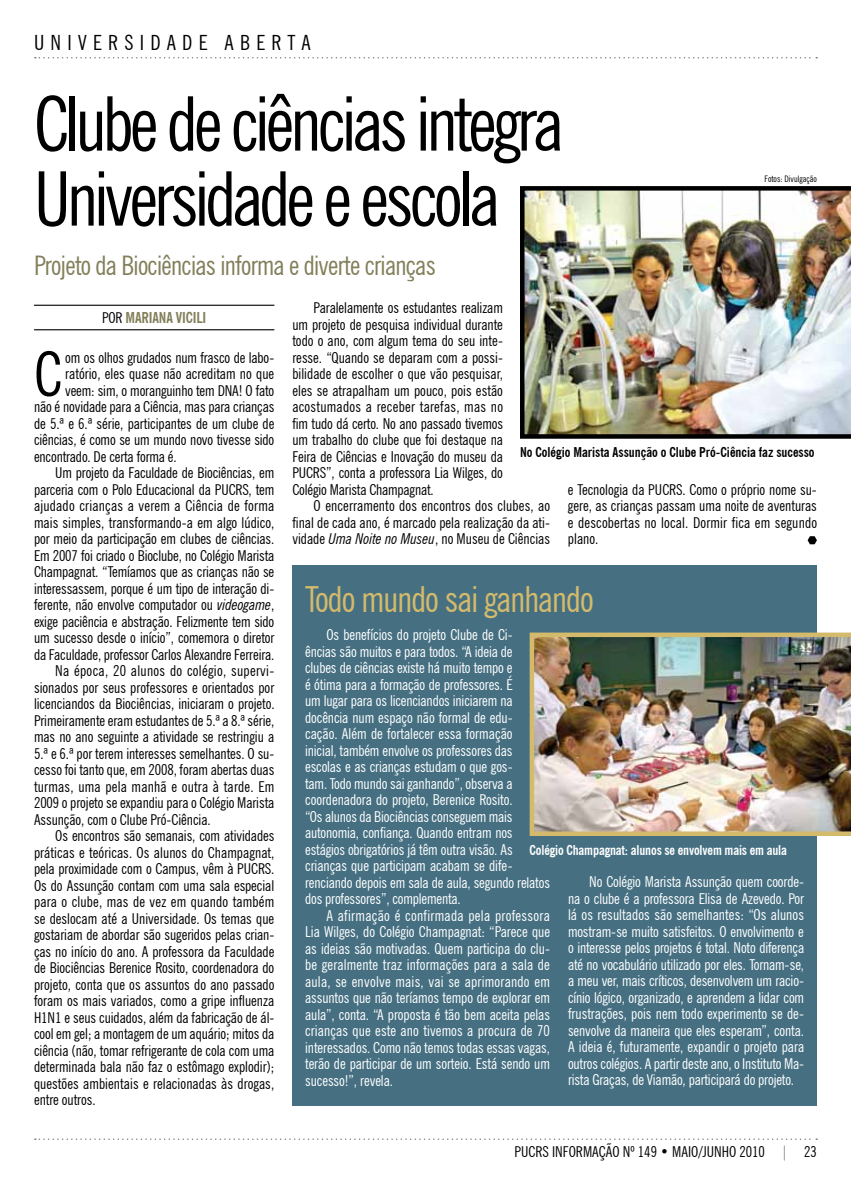
<style>
.page{position:relative;width:851px;height:1191px;background:#fff}
.page>*{position:absolute;margin:0;border:0;box-sizing:border-box;transform-origin:0 0}
.t1{font:condensed 75px/75px "News Gothic BT";letter-spacing:-.05em;color:#000}
.t2{font:condensed 60.6px "News Gothic BT";color:#000}
.t3{font:condensed 36px "News Gothic BT";letter-spacing:-.025em;color:#d4ba6b}
.t4{font:condensed 27px "News Gothic BT";letter-spacing:-.025em;color:#827f5a}
.t5{font:condensed 21px "News Gothic BT";color:#000}
.t6{font:condensed 15px/16.5px "News Gothic BT";letter-spacing:-.005em;color:#000;text-align:justify}
.t7{font:condensed 15px/16.5px "News Gothic BT";letter-spacing:-.01em;color:#fff;text-align:justify}
.t8{font:condensed 15px "News Gothic BT";letter-spacing:.015em;color:#000}
.t9{font:condensed 15px "News Gothic BT";letter-spacing:.02em;color:#000}
.t10{font:700 condensed 15px "News Gothic BT";letter-spacing:-.01em;color:#827f5a}
.t11{font:700 condensed 13.5px "News Gothic BT";color:#000}
.t12{font:700 condensed 13.5px "News Gothic BT";letter-spacing:-.01em;color:#fff}
.t13{font:condensed 9px "News Gothic BT";color:#000}
.s1{font-weight:400;color:#000}
.s2{font-style:italic}
.s3{color:#808285}
</style>
<div class="page">
<svg style="left:807px;top:536px;width:9px;height:8px"></svg>
<svg style="left:35px;top:57px;width:782px;height:1px"></svg>
<hr style="left:34px;top:305px;width:240px;height:1px;background:#000">
<hr style="left:34px;top:329px;width:240px;height:1px;background:#000">
<svg style="left:35px;top:1138px;width:782px;height:2px"></svg>
<div style="left:292px;top:565px;width:524px;height:541px;background:#467082"></div>
<img style="left:529px;top:632px;width:321px;height:204px">
<img style="left:520px;top:186px;width:330px;height:253px">
<h3 class="t5" style="left:34px;top:30px;width:16px">universidade</h3>
<h3 class="t5" style="left:224px;top:30px;width:16px">aberta</h3>
<h1 class="t1" style="left:34px;top:86px;width:531px">Clube de ciências integra<br>Universidade e escola</h1>
<h3 class="t4" style="left:34px;top:249px;width:403px">Projeto da Biociências informa e diverte crianças</h3>
<p class="t13" style="left:764px;top:173px;width:54px">Fotos: Divulgação</p>
<p class="t10" style="left:102px;top:308px;width:106px"><span class="s1">Por</span> mar iana vicili</p>
<h2 class="t2" style="left:34px;top:337px;width:30px">C</h2>
<p class="t6" style="left:65px;top:349px;width:211px">om os olhos grudados num frasco de labo-</p>
<p class="t6" style="left:65px;top:365px;width:210px">ratório, eles quase não acreditam no que</p>
<p class="t6" style="left:65px;top:382px;width:210px">veem: sim, o moranguinho tem DNA! O fato</p>
<p class="t6" style="left:34px;top:398px;width:242px">não é novidade para a Ciência, mas para crianças</p>
<p class="t6" style="left:34px;top:415px;width:242px">de 5.ª e 6.ª série, participantes de um clube de</p>
<p class="t6" style="left:34px;top:431px;width:242px">ciências, é como se um mundo novo tivesse sido</p>
<p class="t6" style="left:34px;top:448px;width:144px">encontrado. De certa forma é.</p>
<p class="t6" style="left:55px;top:464px;width:220px">Um projeto da Faculdade de Biociências, em</p>
<p class="t6" style="left:34px;top:481px;width:242px">parceria com o Polo Educacional da PUCRS, tem</p>
<p class="t8" style="left:34px;top:497px;width:242px">ajudado crianças a verem a Ciência de forma</p>
<p class="t6" style="left:34px;top:514px;width:242px">mais simples, transformando-a em algo lúdico,</p>
<p class="t6" style="left:34px;top:530px;width:242px">por meio da participação em clubes de ciências.</p>
<p class="t6" style="left:34px;top:547px;width:242px">Em 2007 foi criado o Bioclube, no Colégio Marista</p>
<p class="t6" style="left:34px;top:563px;width:242px">Champagnat. “Temíamos que as crianças não se</p>
<p class="t6" style="left:34px;top:580px;width:242px">interessassem, porque é um tipo de interação di-</p>
<p class="t6" style="left:34px;top:596px;width:242px">ferente, não envolve computador ou <span class="s2">videogame</span>,</p>
<p class="t6" style="left:34px;top:613px;width:242px">exige paciência e abstração. Felizmente tem sido</p>
<p class="t6" style="left:34px;top:629px;width:242px">um sucesso desde o início”, comemora o diretor</p>
<p class="t6" style="left:34px;top:646px;width:242px">da Faculdade, professor Carlos Alexandre Ferreira.</p>
<p class="t9" style="left:55px;top:662px;width:220px">Na época, 20 alunos do colégio, supervi-</p>
<p class="t6" style="left:34px;top:679px;width:242px">sionados por seus professores e orientados por</p>
<p class="t6" style="left:34px;top:695px;width:242px">licenciandos da Biociências, iniciaram o projeto.</p>
<p class="t6" style="left:34px;top:712px;width:242px">Primeiramente eram estudantes de 5.ª a 8.ª série,</p>
<p class="t6" style="left:34px;top:728px;width:242px">mas no ano seguinte a atividade se restringiu a</p>
<p class="t6" style="left:34px;top:745px;width:242px">5.ª e 6.ª por terem interesses semelhantes. O su-</p>
<p class="t6" style="left:34px;top:761px;width:242px">cesso foi tanto que, em 2008, foram abertas duas</p>
<p class="t8" style="left:34px;top:777px;width:242px">turmas, uma pela manhã e outra à tarde. Em</p>
<p class="t6" style="left:34px;top:794px;width:242px">2009 o projeto se expandiu para o Colégio Marista</p>
<p class="t6" style="left:34px;top:811px;width:178px">Assunção, com o Clube Pró-Ciência.</p>
<p class="t6" style="left:55px;top:827px;width:220px">Os encontros são semanais, com atividades</p>
<p class="t6" style="left:34px;top:844px;width:242px">práticas e teóricas. Os alunos do Champagnat,</p>
<p class="t6" style="left:34px;top:860px;width:242px">pela proximidade com o Campus, vêm à PUCRS.</p>
<p class="t6" style="left:34px;top:877px;width:241px">Os do Assunção contam com uma sala especial</p>
<p class="t6" style="left:34px;top:893px;width:242px">para o clube, mas de vez em quando também</p>
<p class="t6" style="left:34px;top:910px;width:242px">se deslocam até a Universidade. Os temas que</p>
<p class="t6" style="left:34px;top:926px;width:242px">gostariam de abordar são sugeridos pelas crian-</p>
<p class="t6" style="left:34px;top:943px;width:242px">ças no início do ano. A professora da Faculdade</p>
<p class="t6" style="left:34px;top:959px;width:242px">de Biociências Berenice Rosito, coordenadora do</p>
<p class="t6" style="left:34px;top:976px;width:242px">projeto, conta que os assuntos do ano passado</p>
<p class="t6" style="left:34px;top:992px;width:242px">foram os mais variados, como a gripe influenza</p>
<p class="t6" style="left:34px;top:1009px;width:242px">H1N1 e seus cuidados, além da fabricação de ál-</p>
<p class="t6" style="left:34px;top:1025px;width:242px">cool em gel; a montagem de um aquário; mitos da</p>
<p class="t6" style="left:34px;top:1042px;width:242px">ciência (não, tomar refrigerante de cola com uma</p>
<p class="t6" style="left:34px;top:1058px;width:242px">determinada bala não faz o estômago explodir);</p>
<p class="t6" style="left:34px;top:1075px;width:242px">questões ambientais e relacionadas às drogas,</p>
<p class="t6" style="left:34px;top:1091px;width:63px">entre outros.</p>
<p class="t6" style="left:292px;top:299px;width:212px;text-indent:21px">Paralelamente os estudantes realizam um projeto de pesquisa individual durante todo o ano, com algum tema do seu inte&shy;resse. “Quando se deparam com a possi&shy;bilidade de escolher o que vão pesquisar, eles se atrapalham um pouco, pois estão acostumados a receber tarefas, mas no fim tudo dá certo. No ano passado tivemos um trabalho do clube que foi destaque na Feira de Ciências e Inovação do museu da PUCRS”, conta a professora Lia Wilges, do Colégio Marista Champagnat.</p>
<p class="t6" style="left:292px;top:497px;width:259px;text-indent:21px">O encerramento dos encontros dos clubes, ao final de cada ano, é marcado pela realização da ati&shy;vidade <span class="s2">Uma Noite no Museu</span>, no Museu de Ciências</p>
<p class="t11" style="left:520px;top:444px;width:296px">No Colégio Marista Assunção o Clube Pró-Ciência faz sucesso</p>
<p class="t6" style="left:568px;top:481px;width:250px">e Tecnologia da PUCRS. Como o próprio nome su&shy;gere, as crianças passam uma noite de aventuras e descobertas no local. Dormir fica em segundo plano.</p>
<h3 class="t3" style="left:305px;top:577px;width:290px">Todo mundo sai ganhando</h3>
<p class="t7" style="left:305px;top:626px;width:246px;text-align:left;text-indent:21px">Os benefícios do projeto Clube de Ci-<br>ências são muitos e para todos. “A ideia de<br>clubes de ciências existe há muito tempo e<br>é ótima para a formação de professores. É<br>um lugar para os licenciandos iniciarem na docência num espaço não formal de edu-<br>cação. Além de fortalecer essa formação<br>inicial, também envolve os professores das escolas e as crianças estudam o que gos-<br>tam. Todo mundo sai ganhando”, observa a coordenadora do projeto, Berenice Rosito.<br>“Os alunos da Biociências conseguem mais autonomia, confiança. Quando entram nos estágios obrigatórios já têm outra visão. As crianças que participam acabam se dife&shy;renciando depois em sala de aula, segundo relatos dos professores”, complementa.</p>
<p class="t7" style="left:305px;top:907px;width:246px;text-indent:21px">A afirmação é confirmada pela professora Lia Wilges, do Colégio Champagnat: “Parece que as ideias são motivadas. Quem participa do clu&shy;be geralmente traz informações para a sala de aula, se envolve mais, vai se aprimorando em assuntos que não teríamos tempo de explorar em aula”, conta. “A proposta é tão bem aceita pelas crianças que este ano tivemos a procura de 70 interessados. Como não temos todas essas vagas, terão de participar de um sorteio. Está sendo um sucesso!”, revela.</p>
<p class="t12" style="left:529px;top:841px;width:259px">Colégio Champagnat: alunos se envolvem mais em aula</p>
<p class="t7" style="left:568px;top:873px;width:238px;text-indent:21px">No Colégio Marista Assunção quem coorde&shy;na o clube é a professora Elisa de Azevedo. Por lá os resultados são semelhantes: “Os alunos mostram-se muito satisfeitos. O envolvimento e o interesse pelos projetos é total. Noto diferença até no vocabulário utilizado por eles. Tornam-se, a meu ver, mais críticos, desenvolvem um racio&shy;cínio lógico, organizado, e aprendem a lidar com frustrações, pois nem todo experimento se de&shy;senvolve da maneira que eles esperam”, conta.<br>A ideia é, futuramente, expandir o projeto para outros colégios. A partir deste ano, o Instituto Ma&shy;rista Graças, de Viamão, participará do projeto.</p>
<p class="t6" style="left:514px;top:1143px;width:165px">PUCRS INFORMAÇÃO Nº 149 • maio</p>
<p class="t6" style="left:698px;top:1143px;width:120px">/junho 2010 <span class="s3">|</span> 23</p>
</div>
